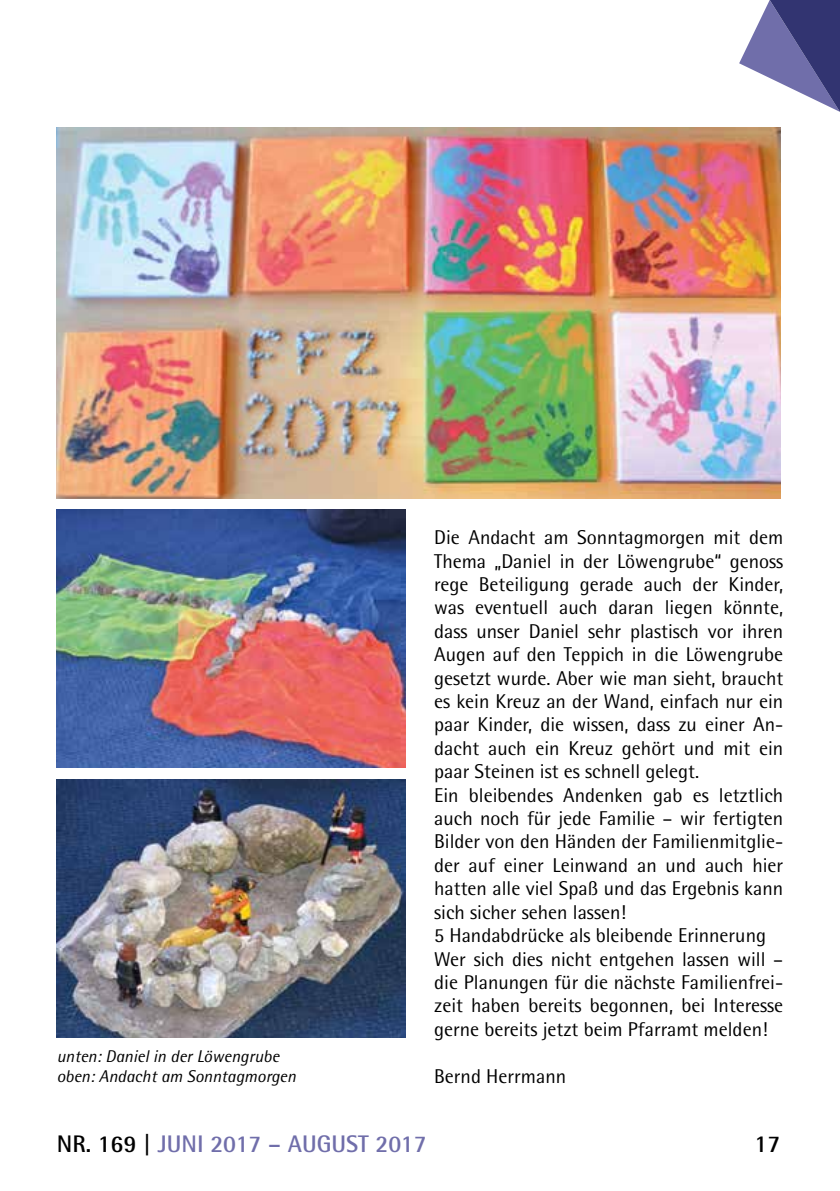
<style>
.page{position:relative;width:840px;height:1191px;background:#fff}
.page>*{position:absolute;margin:0;border:0;box-sizing:border-box;transform-origin:0 0}
.t1{font:700 24px "Rotis Semi Sans";color:#706eaa}
.t2{font:700 24px "Rotis Semi Sans";color:#000}
.t3{font:20px/23.4px "Rotis Semi Sans";color:#000}
.t4{font:italic 17px/20.6px "Rotis Semi Sans";color:#000}
.s1{color:#000}
</style>
<div class="page">
<img style="left:57px;top:510px;width:348px;height:258px">
<svg style="left:739px;top:0;width:100px;height:112px"></svg>
<img style="left:57px;top:779px;width:348px;height:258px">
<img style="left:57px;top:127px;width:723px;height:371px">
<p class="t4" style="left:57px;top:1045px;width:240px">unten: Daniel in der Löwengrube oben: Andacht am Sonntagmorgen</p>
<p class="t3" style="left:434px;top:525px;width:350px">Die Andacht am Sonntagmorgen mit dem Thema „Daniel in der Löwengrube“ genoss rege Beteiligung gerade auch der Kinder, was eventuell auch daran liegen könnte, dass unser Daniel sehr plastisch vor ihren Augen auf den Teppich in die Löwengrube gesetzt wurde. Aber wie man sieht, braucht es kein Kreuz an der Wand, einfach nur ein paar Kinder, die wissen, dass zu einer An&shy;dacht auch ein Kreuz gehört und mit ein paar Steinen ist es schnell gelegt.<br>Ein bleibendes Andenken gab es letztlich auch noch für jede Familie – wir fertigten Bilder von den Händen der Familienmitglie&shy;der auf einer Leinwand an und auch hier hatten alle viel Spaß und das Ergebnis kann sich sicher sehen lassen!<br>5 Handabdrücke als bleibende Erinnerung Wer sich dies nicht entgehen lassen will – die Planungen für die nächste Familienfrei&shy;zeit haben bereits begonnen, bei Interesse gerne bereits jetzt beim Pfarramt melden!</p>
<p class="t3" style="left:434px;top:1064px;width:133px">Bernd Herrmann</p>
<p class="t1" style="left:57px;top:1129px;width:371px"><span class="s1">NR. 169 |</span> JUNI 2017 – AUGUST 2017</p>
<p class="t2" style="left:754px;top:1129px;width:27px">17</p>
</div>
